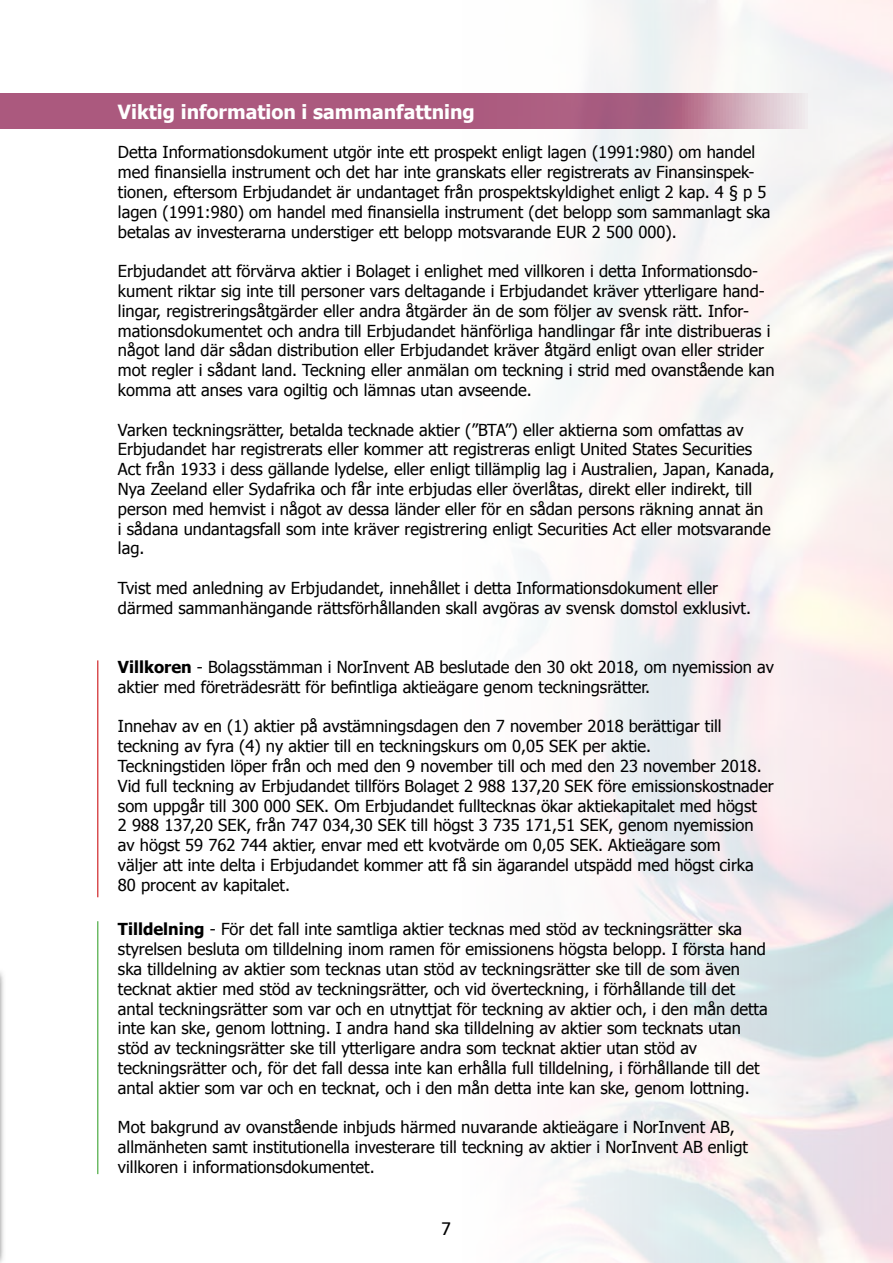
<style>
.page{position:relative;width:893px;height:1263px;background:#fff}
.page>*{position:absolute;margin:0;border:0;box-sizing:border-box;transform-origin:0 0}
.t1{font:700 19.5px "Tahoma";color:#fff}
.t2{font:500 18px "Avenir";color:#000}
.t3{font:16.5px/19.8px "Tahoma";color:#000}
.s1{font-weight:700}
</style>
<div class="page">
<div style="left:0;top:94px;width:808px;height:35px;background:#ab597e"></div>
<img style="left:459px;top:0;width:434px;height:1263px">
<div style="left:0;top:805px;width:6px;height:458px;background:#000;opacity:.75"></div>
<svg style="left:0;top:805px;width:1px;height:173px"></svg>
<img style="left:0;top:978px;width:1px;height:285px">
<hr style="left:97px;top:660px;width:1px;height:237px;background:#cd171a">
<hr style="left:97px;top:921px;width:1px;height:253px;background:#3fa535">
<p class="t1" style="left:118px;top:98px;width:358px">Viktig information i sammanfattning</p>
<p class="t3" style="left:118px;top:142px;width:654px">Detta Informationsdokument utgör inte ett prospekt enligt lagen (1991:980) om handel med finansiella instrument och det har inte granskats eller registrerats av Finansinspek&shy;tionen, eftersom Erbjudandet är undantaget från prospektskyldighet enligt 2 kap. 4 § p 5 lagen (1991:980) om handel med finansiella instrument (det belopp som sammanlagt ska betalas av investerarna understiger ett belopp motsvarande EUR 2 500 000).</p>
<p class="t3" style="left:118px;top:260px;width:658px">Erbjudandet att förvärva aktier i Bolaget i enlighet med villkoren i detta Informationsdo&shy;kument riktar sig inte till personer vars deltagande i Erbjudandet kräver ytterligare hand&shy;lingar, registreringsåtgärder eller andra åtgärder än de som följer av svensk rätt. Infor&shy;mationsdokumentet och andra till Erbjudandet hänförliga handlingar får inte distribueras i något land där sådan distribution eller Erbjudandet kräver åtgärd enligt ovan eller strider mot regler i sådant land. Teckning eller anmälan om teckning i strid med ovanstående kan komma att anses vara ogiltig och lämnas utan avseende.</p>
<p class="t3" style="left:118px;top:419px;width:658px">Varken teckningsrätter, betalda tecknade aktier (”BTA”) eller aktierna som omfattas av Erbjudandet har registrerats eller kommer att registreras enligt United States Securities Act från 1933 i dess gällande lydelse, eller enligt tillämplig lag i Australien, Japan, Kanada, Nya Zeeland eller Sydafrika och får inte erbjudas eller överlåtas, direkt eller indirekt, till person med hemvist i något av dessa länder eller för en sådan persons räkning annat än<br>i sådana undantagsfall som inte kräver registrering enligt Securities Act eller motsvarande lag.</p>
<p class="t3" style="left:118px;top:577px;width:634px">Tvist med anledning av Erbjudandet, innehållet i detta Informationsdokument eller därmed sammanhängande rättsförhållanden skall avgöras av svensk domstol exklusivt.</p>
<p class="t3" style="left:118px;top:656px;width:658px"><span class="s1">Villkoren</span> - Bolagsstämman i NorInvent AB beslutade den 30 okt 2018, om nyemission av aktier med företrädesrätt för befintliga aktieägare genom teckningsrätter.</p>
<p class="t3" style="left:118px;top:716px;width:657px">Innehav av en (1) aktier på avstämningsdagen den 7 november 2018 berättigar till teckning av fyra (4) ny aktier till en teckningskurs om 0,05 SEK per aktie.<br>Teckningstiden löper från och med den 9 november till och med den 23 november 2018.<br>Vid full teckning av Erbjudandet tillförs Bolaget 2 988 137,20 SEK före emissionskostnader som uppgår till 300 000 SEK. Om Erbjudandet fulltecknas ökar aktiekapitalet med högst<br>2 988 137,20 SEK, från 747 034,30 SEK till högst 3 735 171,51 SEK, genom nyemission av högst 59 762 744 aktier, envar med ett kvotvärde om 0,05 SEK. Aktieägare som<br>väljer att inte delta i Erbjudandet kommer att få sin ägarandel utspädd med högst cirka 80 procent av kapitalet.</p>
<p class="t3" style="left:118px;top:919px;width:651px"><span class="s1">Tilldelning</span> - För det fall inte samtliga aktier tecknas med stöd av teckningsrätter ska styrelsen besluta om tilldelning inom ramen för emissionens högsta belopp. I första hand ska tilldelning av aktier som tecknas utan stöd av teckningsrätter ske till de som även tecknat aktier med stöd av teckningsrätter, och vid överteckning, i förhållande till det antal teckningsrätter som var och en utnyttjat för teckning av aktier och, i den mån detta inte kan ske, genom lottning. I andra hand ska tilldelning av aktier som tecknats utan stöd av teckningsrätter ske till ytterligare andra som tecknat aktier utan stöd av teckningsrätter och, för det fall dessa inte kan erhålla full tilldelning, i förhållande till det antal aktier som var och en tecknat, och i den mån detta inte kan ske, genom lottning.</p>
<p class="t3" style="left:118px;top:1117px;width:631px">Mot bakgrund av ovanstående inbjuds härmed nuvarande aktieägare i NorInvent AB, allmänheten samt institutionella investerare till teckning av aktier i NorInvent AB enligt villkoren i informationsdokumentet.</p>
<p class="t2" style="left:441px;top:1213px;width:12px">7</p>
</div>
